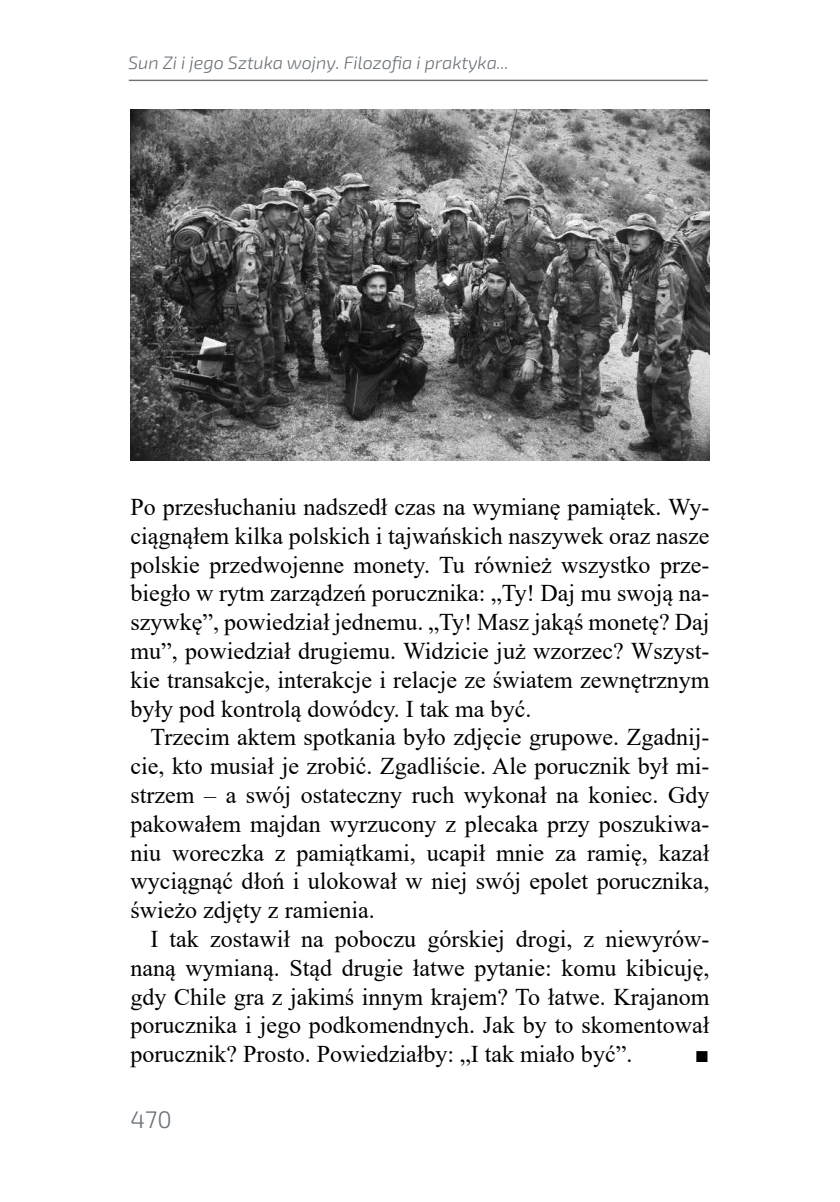
<style>
.page{position:relative;width:840px;height:1202px;background:#fff}
.page>*{position:absolute;margin:0;border:0;box-sizing:border-box;transform-origin:0 0}
.t1{font:24px/28.8px "Times New Roman";color:#000;text-align:justify}
.t2{font:300 24px "Exo 2";color:#6b7177}
.t3{font:italic 300 18px "Exo 2";color:#6b7177}
</style>
<div class="page">
<hr style="left:129px;top:80px;width:578px;height:1px;background:#6b7177">
<img style="left:130px;top:109px;width:579px;height:352px">
<p class="t3" style="left:128px;top:51px;width:382px">Sun Zi i jego Sztuka wojny. Filozofia i praktyka...</p>
<p class="t1" style="left:130px;top:492px;width:580px">Po przesłuchaniu nadszedł czas na wymianę pamiątek. Wy&shy;ciągnąłem kilka polskich i tajwańskich naszywek oraz nasze polskie przedwojenne monety. Tu również wszystko prze&shy;biegło w rytm zarządzeń porucznika: „Ty! Daj mu swoją na&shy;szywkę”, powiedział jednemu. „Ty! Masz jakąś monetę? Daj mu”, powiedział drugiemu. Widzicie już wzorzec? Wszyst&shy;kie transakcje, interakcje i relacje ze światem zewnętrznym były pod kontrolą dowódcy. I tak ma być.</p>
<p class="t1" style="left:130px;top:722px;width:580px;text-indent:20px">Trzecim aktem spotkania było zdjęcie grupowe. Zgadnij&shy;cie, kto musiał je zrobić. Zgadliście. Ale porucznik był mi&shy;strzem – a swój ostateczny ruch wykonał na koniec. Gdy pakowałem majdan wyrzucony z plecaka przy poszukiwa&shy;niu woreczka z pamiątkami, ucapił mnie za ramię, kazał wyciągnąć dłoń i ulokował w niej swój epolet porucznika, świeżo zdjęty z ramienia.</p>
<p class="t1" style="left:130px;top:924px;width:580px;text-indent:20px">I tak zostawił na poboczu górskiej drogi, z niewyrów&shy;naną wymianą. Stąd drugie łatwe pytanie: komu kibicuję, gdy Chile gra z jakimś innym krajem? To łatwe. Krajanom porucznika i jego podkomendnych. Jak by to skomentował porucznik? Prosto. Powiedziałby: „I tak miało być”.</p>
<p class="t1" style="left:694px;top:1039px;width:16px">■</p>
<p class="t2" style="left:130px;top:1103px;width:43px">470</p>
</div>
